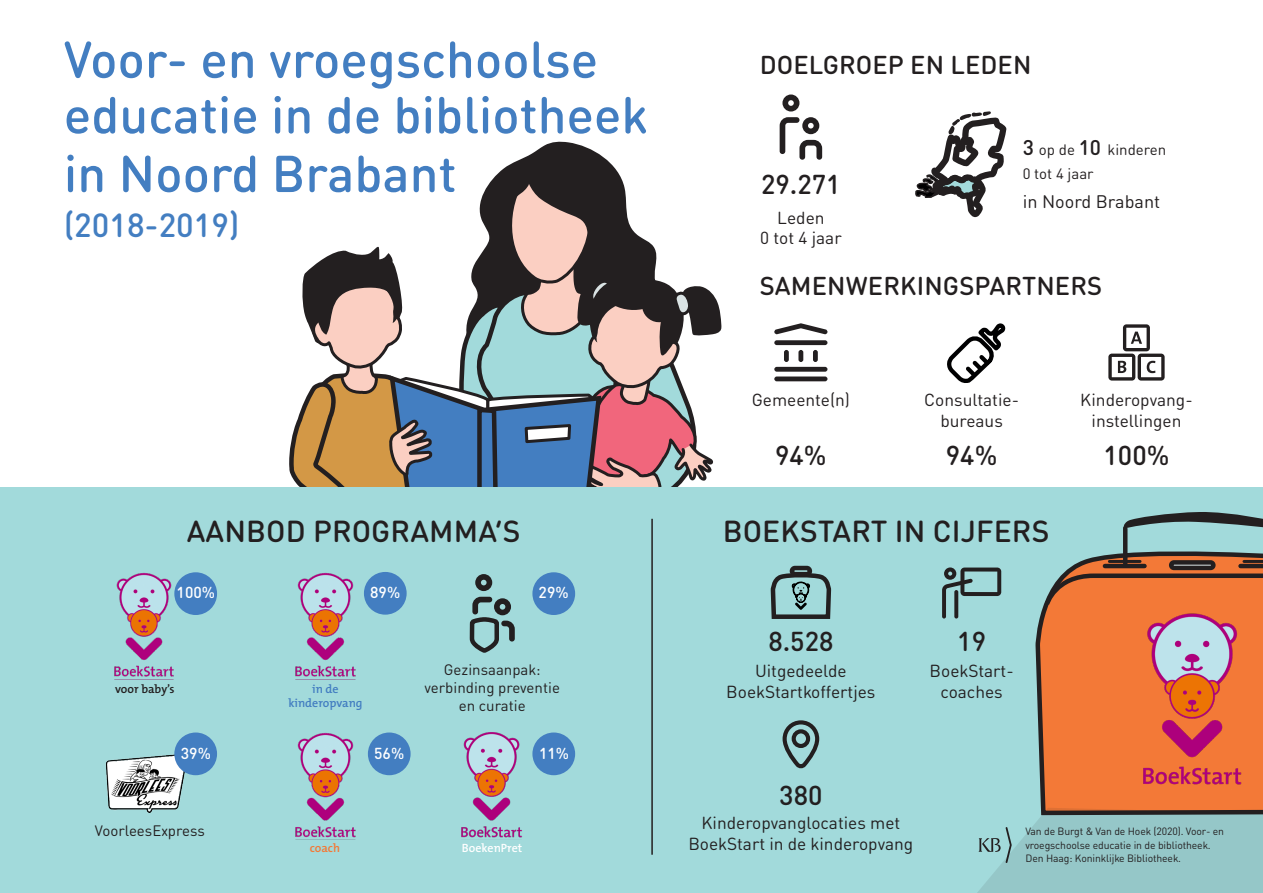
<style>
.page{position:relative;width:1263px;height:893px;background:#fff}
.page>*{position:absolute;margin:0;border:0;box-sizing:border-box;transform-origin:0 0}
.t1{font:500 51px/57px "DIN Round Pro";color:#437ec1}
.t2{font:500 33px "DIN Round Pro";color:#437ec1}
.t3{font:500 30px "DIN Round Pro";letter-spacing:.005em;color:#231f20}
.t4{font:500 27px "DIN Round Pro";color:#231f20}
.t5{font:500 25.5px "DIN Round Pro";letter-spacing:.005em;color:#231f20}
.t6{font:18px "DIN Round Pro";color:#231f20}
.t7{font:17.25px/21px "DIN Round Pro";color:#231f20;text-align:center}
.t8{font:500 15.75px "DIN Round Pro";color:#fff}
.t9{font:15px/18px "DIN Round Pro";color:#231f20;text-align:center}
.t10{font:600 12px/13.5px "The Mix";color:#437ec1;text-align:center}
.t11{font:600 12px "The Mix";color:#231f20}
.t12{font:600 12px "The Mix";color:#fff}
.t13{font:600 12px "The Mix";color:#f37937}
.t14{font:10.5px/13.5px "DIN Round Pro";letter-spacing:-.01em;color:#231f20}
.s1{font-weight:500;font-size:21px}
</style>
<div class="page">
<svg style="left:519px;top:141px;width:88px;height:19px;fill:#231f20"></svg>
<div style="left:0;top:487px;width:1263px;height:406px;background:#a2dadb"></div>
<img style="left:106px;top:754px;width:92px;height:59px">
<div style="left:175px;top:573px;width:41px;height:41px;background:#437ec1;border-radius:50%"></div>
<div style="left:174px;top:572px;width:43px;height:43px;border:2px solid #437ec1;border-radius:50%"></div>
<div style="left:533px;top:733px;width:41px;height:41px;background:#437ec1;border-radius:50%"></div>
<div style="left:532px;top:732px;width:43px;height:43px;border:2px solid #437ec1;border-radius:50%"></div>
<hr style="left:651px;top:519px;width:2px;height:336px;background:#231f20">
<svg style="left:782px;top:720px;width:38px;height:49px"></svg>
<svg style="left:780px;top:95px;width:42px;height:65px"></svg>
<svg style="left:942px;top:567px;width:59px;height:51px"></svg>
<svg style="left:954px;top:590px;width:4px;height:28px"></svg>
<svg style="left:1108px;top:324px;width:56px;height:57px"></svg>
<div style="left:175px;top:733px;width:41px;height:41px;background:#437ec1;border-radius:50%"></div>
<div style="left:174px;top:732px;width:43px;height:43px;border:2px solid #437ec1;border-radius:50%"></div>
<svg style="left:1035px;top:541px;width:228px;height:267px;background:#db814c"></svg>
<div style="left:1169px;top:560px;width:46px;height:10px;border:4px solid #231f20;border-radius:3px"></div>
<hr style="left:1105px;top:564px;width:39px;height:4px;background:#231f20">
<hr style="left:1109px;top:560px;width:31px;height:3px;background:#231f20">
<hr style="left:1244px;top:560px;width:19px;height:3px;background:#231f20">
<hr style="left:1123px;top:529px;width:4px;height:35px;background:#231f20">
<hr style="left:1240px;top:564px;width:23px;height:4px;background:#231f20">
<svg style="left:1123px;top:512px;width:140px;height:17px"></svg>
<svg style="left:1042px;top:571px;width:221px;height:38px;background:#d1703b"></svg>
<img style="left:1134px;top:607px;width:117px;height:180px">
<img style="left:461px;top:732px;width:61px;height:106px">
<img style="left:295px;top:732px;width:61px;height:108px">
<img style="left:114px;top:572px;width:63px;height:108px">
<img style="left:295px;top:656px;width:61px;height:24px">
<svg style="left:770px;top:323px;width:62px;height:296px"></svg>
<svg style="left:947px;top:323px;width:59px;height:60px"></svg>
<svg style="left:977px;top:808px;width:286px;height:85px;background:#92bfbf"></svg>
<svg style="left:915px;top:111px;width:91px;height:106px"></svg>
<svg style="left:289px;top:160px;width:432px;height:496px"></svg>
<div style="left:365px;top:573px;width:41px;height:41px;background:#437ec1;border-radius:50%"></div>
<div style="left:364px;top:572px;width:43px;height:43px;border:2px solid #437ec1;border-radius:50%"></div>
<div style="left:369px;top:733px;width:41px;height:41px;background:#437ec1;border-radius:50%"></div>
<div style="left:368px;top:732px;width:43px;height:43px;border:2px solid #437ec1;border-radius:50%"></div>
<h1 class="t1" style="left:64px;top:28px;width:585px">Voor- en vroegschoolse educatie in de bibliotheek in Noord Brabant</h1>
<h2 class="t2" style="left:64px;top:200px;width:177px">(2018-2019)</h2>
<h3 class="t3" style="left:187px;top:508px;width:335px">AANBOD PROGRAMMA’S</h3>
<p class="t8" style="left:370px;top:580px;width:32px">89%</p>
<p class="t8" style="left:177px;top:581px;width:40px">100%</p>
<p class="t8" style="left:539px;top:581px;width:32px">29%</p>
<p class="t11" style="left:115px;top:679px;width:61px">voor baby’s</p>
<p class="t10" style="left:288px;top:682px;width:76px">in de kinderopvang</p>
<p class="t8" style="left:181px;top:741px;width:32px">39%</p>
<p class="t8" style="left:374px;top:741px;width:32px">56%</p>
<p class="t9" style="left:425px;top:660px;width:137px">Gezinsaanpak: verbinding preventie en curatie</p>
<p class="t8" style="left:539px;top:741px;width:32px">11%</p>
<p class="t9" style="left:95px;top:821px;width:111px">VoorleesExpress</p>
<p class="t13" style="left:310px;top:837px;width:32px">coach</p>
<p class="t12" style="left:462px;top:837px;width:62px">BoekenPret</p>
<h3 class="t5" style="left:760px;top:45px;width:273px">DOELGROEP EN LEDEN</h3>
<h3 class="t4" style="left:761px;top:164px;width:81px">29.271</h3>
<p class="t7" style="left:760px;top:207px;width:83px;line-height:19.6px">Leden<br>0 tot 4 jaar</p>
<p class="t9" style="left:1023px;top:137px;width:145px;line-height:24px;text-align:left"><span class="s1">3</span> op de <span class="s1">10</span> kinderen<br>0 tot 4 jaar</p>
<p class="t6" style="left:1023px;top:188px;width:139px">in Noord Brabant</p>
<h3 class="t5" style="left:760px;top:266px;width:344px">SAMENWERKINGSPARTNERS</h3>
<p class="t7" style="left:752px;top:388px;width:100px">Gemeente(n)</p>
<p class="t7" style="left:924px;top:388px;width:96px">Consultatie&shy;bureaus</p>
<p class="t7" style="left:1080px;top:388px;width:114px">Kinderopvang&shy;instellingen</p>
<h3 class="t4" style="left:775px;top:434px;width:53px">94%</h3>
<h3 class="t4" style="left:946px;top:434px;width:53px">94%</h3>
<h3 class="t4" style="left:1103px;top:434px;width:67px">100%</h3>
<h3 class="t3" style="left:723px;top:508px;width:328px">BOEKSTART IN CIJFERS</h3>
<h3 class="t4" style="left:768px;top:621px;width:67px">8.528</h3>
<p class="t7" style="left:726px;top:659px;width:151px">Uitgedeelde<br>BoekStartkoffertjes</p>
<h3 class="t4" style="left:957px;top:621px;width:30px">19</h3>
<p class="t7" style="left:929px;top:659px;width:86px">BoekStart&shy;coaches</p>
<h3 class="t4" style="left:779px;top:774px;width:45px">380</h3>
<p class="t7" style="left:688px;top:811px;width:226px">Kinderopvanglocaties met<br>BoekStart in de kinderopvang</p>
<p class="t14" style="left:1025px;top:824px;width:200px">Van de Burgt &amp; Van de Hoek (2020). Voor- en vroegschoolse educatie in de bibliotheek.<br>Den Haag: Koninklijke Bibliotheek.</p>
</div>
